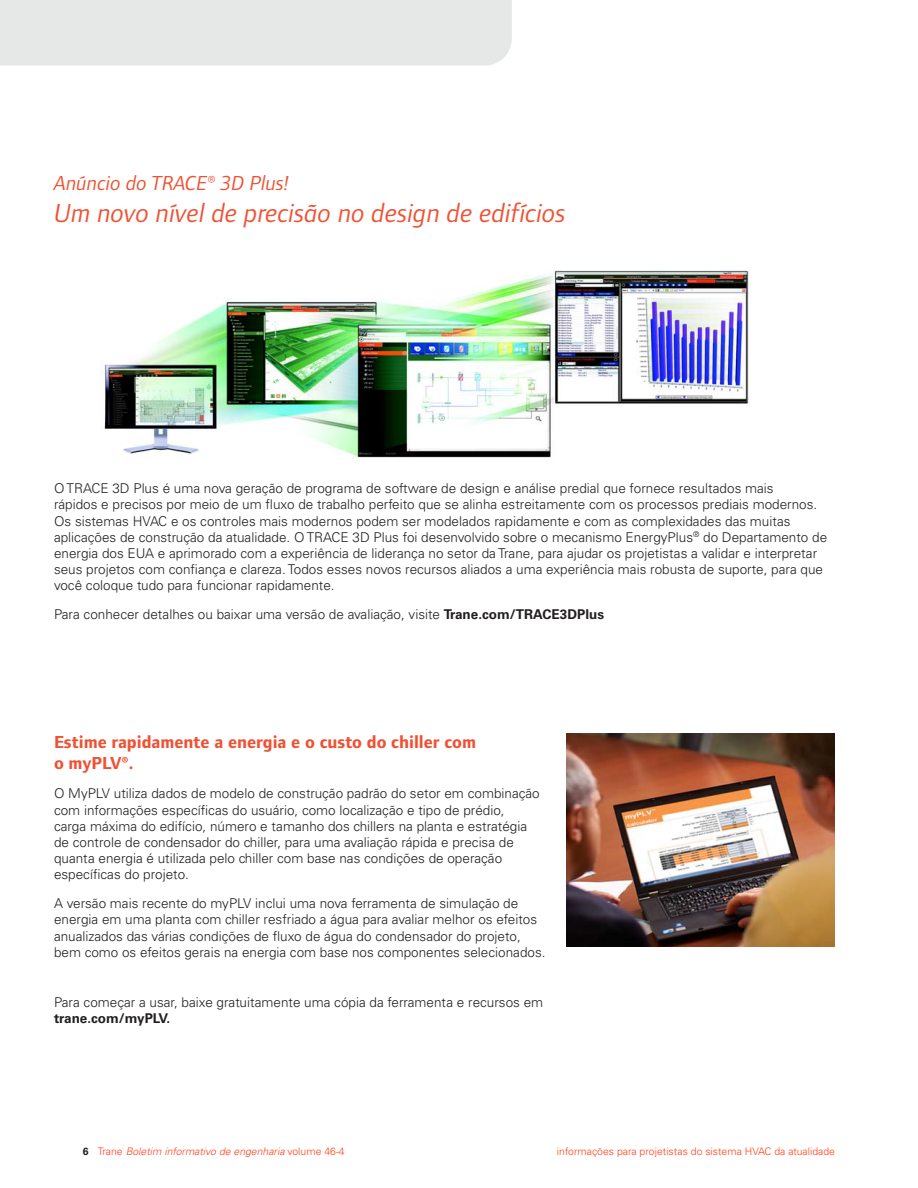
<style>
.page{position:relative;width:918px;height:1188px;background:#fff}
.page>*{position:absolute;margin:0;border:0;box-sizing:border-box;transform-origin:0 0}
.t1{font:italic 27px "Foundry Form Sans";color:#f05133}
.t2{font:italic 21px "Foundry Form Sans";color:#f05133}
.t3{font:700 18px/21.6px "Foundry Form Sans";color:#f05133}
.txt{font:300 13.5px/16.2px "Univers LT Std";color:#231f20}
.t4{font:300 10.5px "Univers LT Std";color:#ff401a}
.t5{font:italic 300 10.5px "Univers LT Std";color:#ff401a}
.s1{font-weight:700}
.s2{font-weight:700;font-style:normal;color:#231f20}
.s3{font-style:normal}
</style>
<div class="page">
<div style="left:0;top:0;width:512px;height:66px;background:#e6e8e8"></div>
<img style="left:100px;top:270px;width:649px;height:189px">
<img style="left:567px;top:733px;width:268px;height:214px">
<p class="t2" style="left:54px;top:171px;width:237px">Anúncio do TRACE® 3D Plus!</p>
<p class="t1" style="left:54px;top:198px;width:513px">Um novo nível de precisão no design de edifícios</p>
<p class="txt" style="left:54px;top:480px;width:775px">O TRACE 3D Plus é uma nova geração de programa de software de design e análise predial que fornece resultados mais<br>rápidos e precisos por meio de um fluxo de trabalho perfeito que se alinha estreitamente com os processos prediais modernos.<br>Os sistemas HVAC e os controles mais modernos podem ser modelados rapidamente e com as complexidades das muitas aplicações de construção da atualidade. O TRACE 3D Plus foi desenvolvido sobre o mecanismo EnergyPlus<sup>®</sup> do Departamento de energia dos EUA e aprimorado com a experiência de liderança no setor da Trane, para ajudar os projetistas a validar e interpretar seus projetos com confiança e clareza. Todos esses novos recursos aliados a uma experiência mais robusta de suporte, para que você coloque tudo para funcionar rapidamente.</p>
<p class="txt" style="left:54px;top:606px;width:552px">Para conhecer detalhes ou baixar uma versão de avaliação, visite <span class="s1">Trane.com/TRACE3DPlus</span></p>
<p class="t3" style="left:54px;top:731px;width:423px">Estime rapidamente a energia e o custo do chiller com o myPLV®.</p>
<p class="txt" style="left:54px;top:785px;width:487px">O MyPLV utiliza dados de modelo de construção padrão do setor em combinação com informações específicas do usuário, como localização e tipo de prédio, carga máxima do edifício, número e tamanho dos chillers na planta e estratégia de controle de condensador do chiller, para uma avaliação rápida e precisa de quanta energia é utilizada pelo chiller com base nas condições de operação específicas do projeto.</p>
<p class="txt" style="left:54px;top:895px;width:493px">A versão mais recente do myPLV inclui uma nova ferramenta de simulação de energia em uma planta com chiller resfriado a água para avaliar melhor os efeitos anualizados das várias condições de fluxo de água do condensador do projeto, bem como os efeitos gerais na energia com base nos componentes selecionados.</p>
<p class="txt" style="left:54px;top:994px;width:491px">Para começar a usar, baixe gratuitamente uma cópia da ferramenta e recursos em <span class="s1">trane.com/myPLV.</span></p>
<p class="t5" style="left:83px;top:1145px;width:263px"><span class="s2">6</span> <span class="s3">Trane</span> Boletim informativo de engenharia <span class="s3">volume 46-4</span></p>
<p class="t4" style="left:557px;top:1145px;width:280px">informações para projetistas do sistema HVAC da atualidade</p>
</div>
